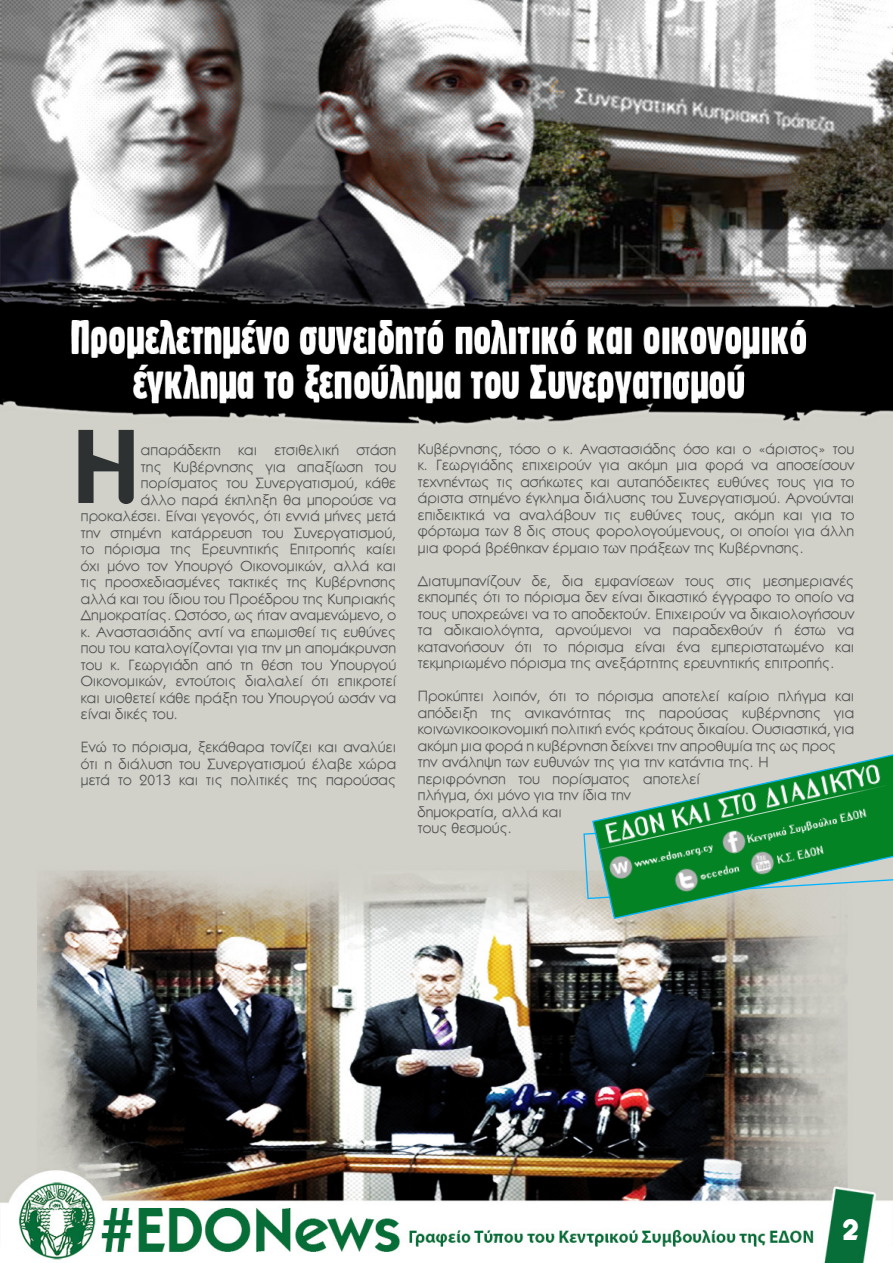
<style>
.page{position:relative;width:893px;height:1263px;background:#fff}
.page>*{position:absolute;margin:0;border:0;box-sizing:border-box;transform-origin:0 0}
.t1{font:105.9px "CF One";color:#2e3131;scale:1.05 1}
.t2{font:700 30.6px "CF One";color:#fff}
.t3{font:15px/16.5px "CF Kaveros";letter-spacing:.01em;color:#505052;text-align:justify}
</style>
<div class="page">
<img style="left:0;top:0;width:893px;height:1263px">
<svg style="left:583px;top:800px;width:8px;height:100px"></svg>
<svg style="left:591px;top:727px;width:302px;height:193px;background:#77af85"></svg>
<p class="t1" style="left:71px;top:393px;width:68px">H</p>
<p class="t3" style="left:141px;top:441px;width:257px">απαράδεκτη και ετσιθελική στάση</p>
<p class="t3" style="left:141px;top:458px;width:257px">της Κυβέρνησης για απαξίωση του</p>
<p class="t3" style="left:141px;top:474px;width:257px">πορίσματος του Συνεργατισμού, κάθε</p>
<p class="t3" style="left:141px;top:491px;width:257px">άλλο παρά έκπληξη θα μπορούσε να</p>
<p class="t3" style="left:81px;top:507px;width:317px">προκαλέσει. Είναι γεγονός, ότι εννιά μήνες μετά</p>
<p class="t3" style="left:81px;top:524px;width:317px">την στημένη κατάρρευση του Συνεργατισμού,</p>
<p class="t3" style="left:81px;top:540px;width:317px">το πόρισμα της Ερευνητικής Επιτροπής καίει</p>
<p class="t3" style="left:81px;top:557px;width:317px">όχι μόνο τον Υπουργό Οικονομικών, αλλά και</p>
<p class="t3" style="left:81px;top:573px;width:317px">τις προσχεδιασμένες τακτικές της Κυβέρνησης</p>
<p class="t3" style="left:81px;top:590px;width:317px">αλλά και του ίδιου του Προέδρου της Κυπριακής</p>
<p class="t3" style="left:81px;top:606px;width:317px">Δημοκρατίας. Ωστόσο, ως ήταν αναμενώμενο, ο</p>
<p class="t3" style="left:81px;top:623px;width:317px">κ. Αναστασιάδης αντί να επωμισθεί τις ευθύνες</p>
<p class="t3" style="left:81px;top:639px;width:317px">που του καταλογίζονται για την μη απομάκρυνση</p>
<p class="t3" style="left:81px;top:656px;width:317px">του κ. Γεωργιάδη από τη θέση του Υπουργού</p>
<p class="t3" style="left:81px;top:672px;width:317px">Οικονομικών, εντούτοις διαλαλεί ότι επικροτεί</p>
<p class="t3" style="left:81px;top:689px;width:317px">και υιοθετεί κάθε πράξη του Υπουργού ωσάν να</p>
<p class="t3" style="left:81px;top:705px;width:98px">είναι δικές του.</p>
<p class="t3" style="left:81px;top:738px;width:317px">Ενώ το πόρισμα, ξεκάθαρα τονίζει και αναλύει ότι η διάλυση του Συνεργατισμού έλαβε χώρα μετά το 2013 και τις πολιτικές της παρούσας</p>
<p class="t3" style="left:418px;top:440px;width:438px">Κυβέρνησης, τόσο ο κ. Αναστασιάδης όσο και ο «άριστος» του κ. Γεωργιάδης επιχειρούν για ακόμη μια φορά να αποσείσουν τεχνηέντως τις ασήκωτες και αυταπόδεικτες ευθύνες τους για το άριστα στημένο έγκλημα διάλυσης του Συνεργατισμού. Αρνούνται επιδεικτικά να αναλάβουν τις ευθύνες τους, ακόμη και για το φόρτωμα των 8 δις στους φορολογούμενους, οι οποίοι για άλλη μια φορά βρέθηκαν έρμαιο των πράξεων της Κυβέρνησης.</p>
<p class="t3" style="left:418px;top:572px;width:438px">Διατυμπανίζουν δε, δια εμφανίσεων τους στις μεσημεριανές εκπομπές ότι το πόρισμα δεν είναι δικαστικό έγγραφο το οποίο να τους υποχρεώνει να το αποδεκτούν. Επιχειρούν να δικαιολογήσουν τα αδικαιολόγητα, αρνούμενοι να παραδεχθούν ή έστω να κατανοήσουν ότι το πόρισμα είναι ένα εμπεριστατωμένο και τεκμηριωμένο πόρισμα της ανεξάρτητης ερευνητικής επιτροπής.</p>
<p class="t3" style="left:418px;top:687px;width:438px;text-align:left">Προκύπτει λοιπόν, ότι το πόρισμα αποτελεί καίριο πλήγμα και απόδειξη της ανικανότητας της παρούσας κυβέρνησης για κοινωνικοοικονομική πολιτική ενός κράτους δικαίου. Ουσιαστικά, για ακόμη μια φορά η κυβέρνηση δείχνει την απροθυμία της ως προς την ανάληψη των ευθυνών της για την κατάντια της. Η περιφρόνηση του πορίσματος αποτελεί<br>πλήγμα, όχι μόνο για την ίδια την<br>δημοκρατία, αλλά και<br>τους θεσμούς.</p>
<p class="t2" style="left:842px;top:1203px;width:18px">2</p>
</div>
